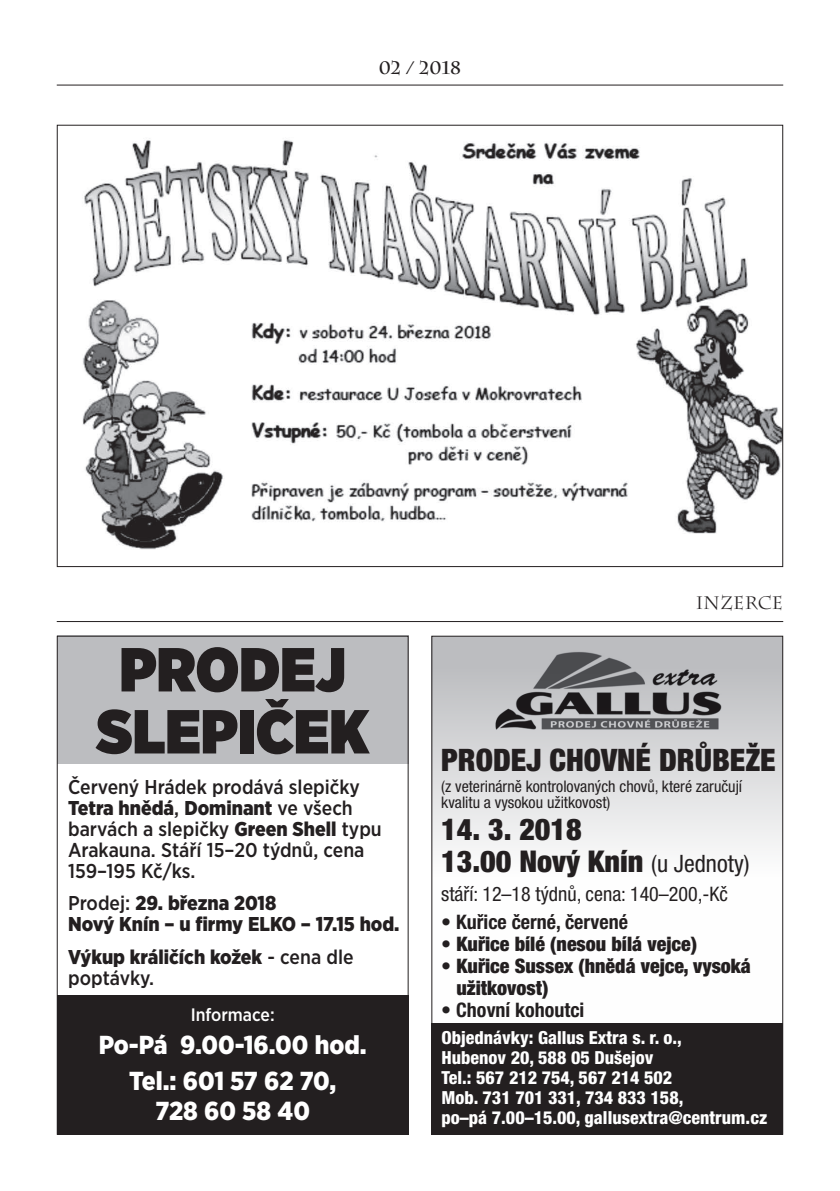
<style>
.page{position:relative;width:840px;height:1191px;background:#fff}
.page>*{position:absolute;margin:0;border:0;box-sizing:border-box;transform-origin:0 0}
.t1{font:900 62px/62px "Gotham Narrow";color:#231f20;text-align:center}
.t2{font:900 condensed 31px "Helvetica Neue LT Pro";color:#231f20}
.t3{font:900 condensed 30px/31.6px "Helvetica Neue LT Pro";color:#231f20}
.t4{font:900 26px/36px "Gotham Narrow";color:#fff;text-align:center}
.t5{font:500 20px/21px "Gotham Narrow";color:#231f20}
.t6{font:900 20px/21px "Gotham Narrow";color:#231f20}
.t7{font:900 condensed 20px/22px "Helvetica Neue LT Pro";color:#231f20}
.t8{font:700 condensed 20px "Helvetica Neue LT Pro";color:#231f20}
.t9{font:condensed 20px "Helvetica Neue LT Pro";color:#231f20}
.t10{font:800 condensed 18px/20px "Helvetica Neue LT Pro";color:#fff}
.t11{font:500 18px "Gotham Narrow";color:#fff}
.t12{font:700 18px "Charlemagne CE";color:#231f20}
.t13{font:18px "Charlemagne CE";color:#231f20}
.t14{font:condensed 16px/16px "Helvetica Neue LT Pro";color:#231f20}
.s1{font-weight:900}
.s2{font-weight:500}
.s3{font-weight:400;font-size:24px}
</style>
<div class="page">
<div style="left:431px;top:635px;width:351px;height:427px;background:linear-gradient(to bottom,#bebfc2,#fff)"></div>
<div style="left:431px;top:1023px;width:351px;height:111px;background:#231f20"></div>
<img style="left:483px;top:635px;width:281px;height:102px">
<hr style="left:57px;top:621px;width:725px;height:1px;background:#231f20">
<hr style="left:57px;top:85px;width:725px;height:1px;background:#231f20">
<div style="left:57px;top:635px;width:351px;height:128px;background:#bcbdc0"></div>
<div style="left:57px;top:995px;width:351px;height:139px;background:#231f20"></div>
<img style="left:82px;top:138px;width:698px;height:412px">
<p class="t12" style="left:378px;top:57px;width:84px">02 / 2018</p>
<p class="t13" style="left:695px;top:593px;width:89px">INZERCE</p>
<h1 class="t1" style="left:96px;top:637px;width:274px">PRODEJ<br>SLEPIČEK</h1>
<p class="t5" style="left:68px;top:776px;width:315px">Červený Hrádek prodává slepičky<br><span class="s1">Tetra hnědá</span>, <span class="s1">Dominant</span> ve všech barvách a slepičky <span class="s1">Green Shell</span> typu<br>Arakauna. Stáří 15–20 týdnů, cena<br>159–195 Kč/ks.</p>
<p class="t6" style="left:68px;top:892px;width:333px"><span class="s2">Prodej:</span> 29. března 2018<br>Nový Knín – u firmy ELKO – 17.15 hod.</p>
<p class="t6" style="left:68px;top:946px;width:287px">Výkup králičích kožek <span class="s2">- cena dle poptávky.</span></p>
<p class="t11" style="left:190px;top:1003px;width:85px">Informace:</p>
<h3 class="t4" style="left:99px;top:1026px;width:269px">Po-Pá 9.00-16.00 hod.<br>Tel.: 601 57 62 70,</h3>
<h3 class="t4" style="left:155px;top:1092px;width:156px">728 60 58 40</h3>
<h2 class="t2" style="left:441px;top:740px;width:336px">PRODEJ CHOVNÉ DRŮBEŽE</h2>
<p class="t14" style="left:441px;top:778px;width:302px">(z veterinárně kontrolovaných chovů, které zaručují kvalitu a vysokou užitkovost)</p>
<h3 class="t3" style="left:441px;top:813px;width:309px">14. 3. 2018<br>13.00 Nový Knín <span class="s3">(u Jednoty)</span></h3>
<p class="t9" style="left:441px;top:883px;width:288px">stáří: 12–18 týdnů, cena: 140–200,-Kč</p>
<p class="t8" style="left:441px;top:910px;width:188px">• Kuřice černé, červené</p>
<p class="t7" style="left:441px;top:932px;width:257px">• Kuřice bílé (nesou bílá vejce)</p>
<p class="t7" style="left:456px;top:954px;width:296px;text-indent:-15px">• Kuřice Sussex (hnědá vejce, vysoká užitkovost)</p>
<p class="t8" style="left:441px;top:998px;width:145px">• Chovní kohoutci</p>
<p class="t10" style="left:441px;top:1027px;width:327px">Objednávky: Gallus Extra s. r. o.,<br>Hubenov 20, 588 05 Dušejov<br>Tel.: 567 212 754, 567 214 502<br>Mob. 731 701 331, 734 833 158,<br>po–pá 7.00–15.00, gallusextra@centrum.cz</p>
</div>
